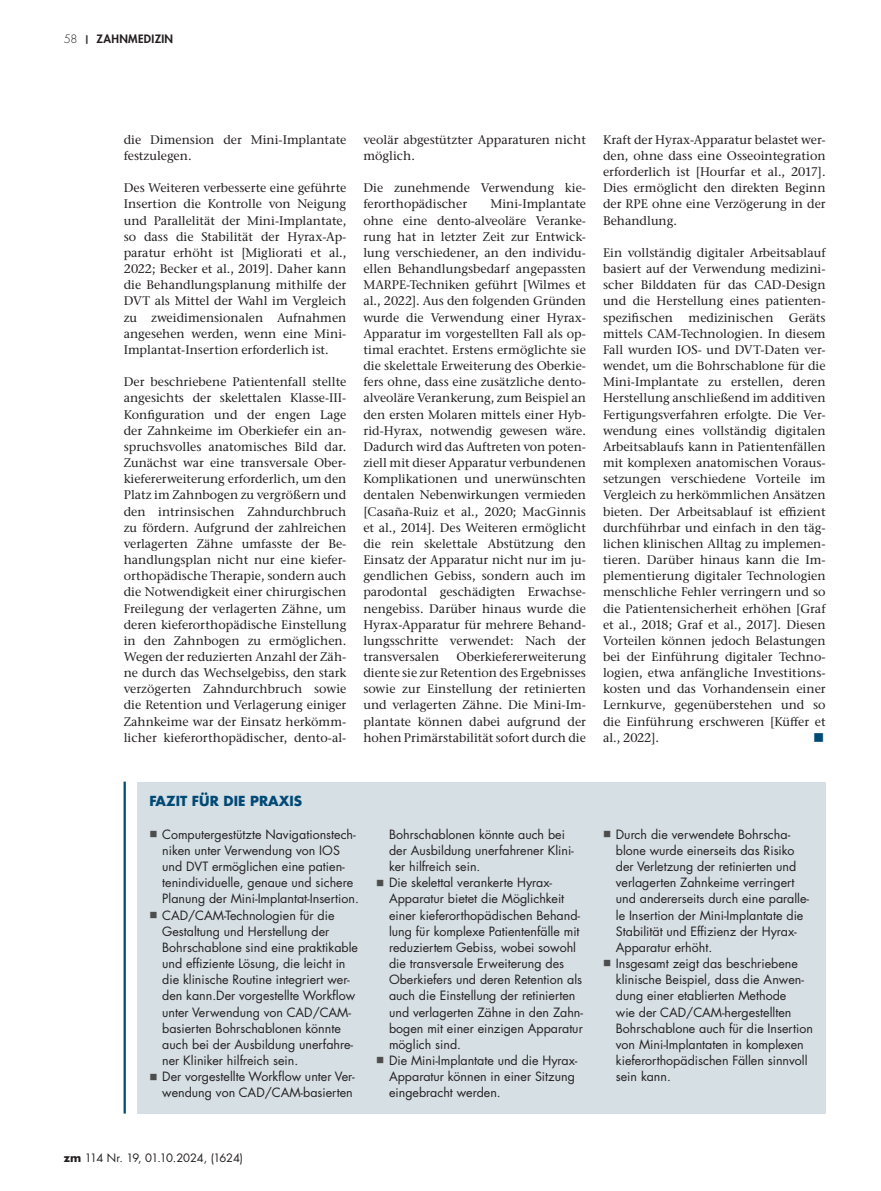
<style>
.page{position:relative;width:881px;height:1191px;background:#fff}
.page>*{position:absolute;margin:0;border:0;box-sizing:border-box;transform-origin:0 0}
.t1{font:15px "Wingdings";color:#014a76}
.t2{font:700 13.5px "Futura LT Pro";color:#014a76}
.t3{font:500 12.45px/16.2px "Stone Serif ITC Pro";color:#231f20;text-align:justify}
.t4{font:12.45px/16.2px "Futura LT Pro";color:#231f20}
.t5{font:11.25px "Futura LT Pro";letter-spacing:-.045em;color:#231f20}
.t6{font:800 11.25px "Futura LT Pro";letter-spacing:.03em;color:#231f20}
.s1{font-weight:300}
.s2{color:#4d4d4d}
.s3{font-weight:700}
</style>
<div class="page">
<div style="left:137px;top:781px;width:688px;height:332px;background:#d6dfe4"></div>
<hr style="left:123px;top:781px;width:3px;height:332px;background:#014a76">
<p class="t6" style="left:64px;top:33px;width:111px"><span class="s1">58</span> <sup>|</sup> ZAHNMEDIZIN</p>
<p class="t3" style="left:124px;top:131px;width:224px">die Dimension der Mini-Implantate festzulegen.</p>
<p class="t3" style="left:124px;top:180px;width:224px">Des Weiteren verbesserte eine geführte Insertion die Kontrolle von Neigung und Parallelität der Mini-Implantate, so dass die Stabilität der Hyrax-Ap&shy;paratur erhöht ist [Migliorati et al., 2022; Becker et al., 2019]. Daher kann die Behandlungsplanung mithilfe der DVT als Mittel der Wahl im Vergleich zu zweidimensionalen Aufnahmen angesehen werden, wenn eine Mini-Implantat-Insertion erforderlich ist.</p>
<p class="t3" style="left:124px;top:374px;width:224px">Der beschriebene Patientenfall stellte angesichts der skelettalen Klasse-III-Konfiguration und der engen Lage der Zahnkeime im Oberkiefer ein an&shy;spruchsvolles anatomisches Bild dar.<br>Zunächst war eine transversale Ober&shy;kiefererweiterung erforderlich, um den Platz im Zahnbogen zu vergrößern und den intrinsischen Zahndurchbruch zu fördern. Aufgrund der zahlreichen verlagerten Zähne umfasste der Be&shy;handlungsplan nicht nur eine kiefer&shy;orthopädische Therapie, sondern auch die Notwendigkeit einer chirurgischen Freilegung der verlagerten Zähne, um deren kieferorthopädische Einstellung in den Zahnbogen zu ermöglichen.<br>Wegen der reduzierten Anzahl der Zäh&shy;ne durch das Wechselgebiss, den stark verzögerten Zahndurchbruch sowie die Retention und Verlagerung einiger Zahnkeime war der Einsatz herkömm&shy;licher kieferorthopädischer, dento-al-</p>
<p class="t3" style="left:363px;top:131px;width:224px">veolär abgestützter Apparaturen nicht möglich.</p>
<p class="t3" style="left:363px;top:180px;width:224px">Die zunehmende Verwendung kie&shy;ferorthopädischer</p>
<p class="t3" style="left:363px;top:196px;width:224px;text-indent:127px">Mini-Implantate ohne eine dento-alveoläre Veranke&shy;rung hat in letzter Zeit zur Entwick&shy;lung verschiedener, an den individu&shy;ellen Behandlungsbedarf angepassten MARPE-Techniken geführt [Wilmes et al., 2022]. Aus den folgenden Gründen wurde die Verwendung einer Hyrax-Apparatur im vorgestellten Fall als op&shy;timal erachtet. Erstens ermöglichte sie die skelettale Erweiterung des Oberkie&shy;fers ohne, dass eine zusätzliche dento&shy;alveoläre Verankerung, zum Beispiel an den ersten Molaren mittels einer Hyb&shy;rid-Hyrax, notwendig gewesen wäre.<br>Dadurch wird das Auftreten von poten&shy;ziell mit dieser Apparatur verbundenen Komplikationen und unerwünschten dentalen Nebenwirkungen vermieden [Casaña-Ruiz et al., 2020; MacGinnis et al., 2014]. Des Weiteren ermöglicht die rein skelettale Abstützung den Einsatz der Apparatur nicht nur im ju&shy;gendlichen Gebiss, sondern auch im parodontal geschädigten Erwachse&shy;nengebiss. Darüber hinaus wurde die Hyrax-Apparatur für mehrere Behand&shy;lungsschritte verwendet: Nach der transversalen</p>
<p class="t3" style="left:363px;top:648px;width:224px;text-indent:93px">Oberkiefererweiterung diente sie zur Retention des Ergebnisses sowie zur Einstellung der retinierten und verlagerten Zähne. Die Mini-Im&shy;plantate können dabei aufgrund der hohen Primärstabilität sofort durch die</p>
<p class="t3" style="left:602px;top:131px;width:224px">Kraft der Hyrax-Apparatur belastet wer&shy;den, ohne dass eine Osseointegration erforderlich ist [Hourfar et al., 2017].<br>Dies ermöglicht den direkten Beginn der RPE ohne eine Verzögerung in der Behandlung.</p>
<p class="t3" style="left:602px;top:244px;width:224px">Ein vollständig digitaler Arbeitsablauf basiert auf der Verwendung medizini&shy;scher Bilddaten für das CAD-Design und die Herstellung eines patienten&shy;spezifischen medizinischen Geräts mittels CAM-Technologien. In diesem Fall wurden IOS- und DVT-Daten ver&shy;wendet, um die Bohrschablone für die Mini-Implantate zu erstellen, deren Herstellung anschließend im additiven Fertigungsverfahren erfolgte. Die Ver&shy;wendung eines vollständig digitalen Arbeitsablaufs kann in Patientenfällen mit komplexen anatomischen Voraus&shy;setzungen verschiedene Vorteile im Vergleich zu herkömmlichen Ansätzen bieten. Der Arbeitsablauf ist effizient durchführbar und einfach in den täg&shy;lichen klinischen Alltag zu implemen&shy;tieren. Darüber hinaus kann die Im&shy;plementierung digitaler Technologien menschliche Fehler verringern und so die Patientensicherheit erhöhen [Graf et al., 2018; Graf et al., 2017]. Diesen Vorteilen können jedoch Belastungen bei der Einführung digitaler Techno&shy;logien, etwa anfängliche Investitions&shy;kosten und das Vorhandensein einer Lernkurve, gegenüberstehen und so die Einführung erschweren [Küffer et al., 2022].</p>
<p class="t1" style="left:812px;top:729px;width:13px">■</p>
<p class="t2" style="left:149px;top:794px;width:154px">FAZIT FÜR DIE PRAXIS</p>
<p class="t4" style="left:162px;top:826px;width:198px;text-indent:-13px"><span class="s2">■</span> Computergestützte Navigationstech&shy;niken unter Verwendung von IOS und DVT ermöglichen eine patien&shy;tenindividuelle, genaue und sichere Planung der Mini-Implantat-Insertion.</p>
<p class="t4" style="left:162px;top:907px;width:197px;text-indent:-13px"><span class="s2">■</span> CAD/CAM-Technologien für die Gestaltung und Herstellung der Bohrschablone sind eine praktikable und effiziente Lösung, die leicht in die klinische Routine integriert wer&shy;den kann.Der vorgestellte Workflow unter Verwendung von CAD/CAM&shy;basierten Bohrschablonen könnte auch bei der Ausbildung unerfahre&shy;ner Kliniker hilfreich sein.</p>
<p class="t4" style="left:149px;top:1068px;width:206px;text-align:right"><span class="s2">■</span> Der vorgestellte Workflow unter Ver&shy;wendung von CAD/CAM-basierten</p>
<p class="t4" style="left:389px;top:826px;width:186px">Bohrschablonen könnte auch bei der Ausbildung unerfahrener Klini&shy;ker hilfreich sein.</p>
<p class="t4" style="left:389px;top:875px;width:195px;text-indent:-13px"><span class="s2">■</span> Die skelettal verankerte Hyrax-Apparatur bietet die Möglichkeit einer kieferorthopädischen Behand&shy;lung für komplexe Patientenfälle mit reduziertem Gebiss, wobei sowohl die transversale Erweiterung des Oberkiefers und deren Retention als auch die Einstellung der retinierten und verlagerten Zähne in den Zahn&shy;bogen mit einer einzigen Apparatur möglich sind.</p>
<p class="t4" style="left:389px;top:1052px;width:190px;text-indent:-13px"><span class="s2">■</span> Die Mini-Implantate und die Hyrax-<br>Apparatur können in einer Sitzung eingebracht werden.</p>
<p class="t4" style="left:615px;top:826px;width:195px;text-indent:-13px"><span class="s2">■</span> Durch die verwendete Bohrscha&shy;blone wurde einerseits das Risiko der Verletzung der retinierten und verlagerten Zahnkeime verringert und andererseits durch eine paralle&shy;le Insertion der Mini-Implantate die Stabilität und Effizienz der Hyrax-Apparatur erhöht.</p>
<p class="t4" style="left:615px;top:955px;width:198px;text-indent:-13px"><span class="s2">■</span> Insgesamt zeigt das beschriebene klinische Beispiel, dass die Anwen&shy;dung einer etablierten Methode<br>wie der CAD/CAM-hergestellten<br>Bohrschablone auch für die Insertion von Mini-Implantaten in komplexen kieferorthopädischen Fällen sinnvoll sein kann.</p>
<p class="t5" style="left:64px;top:1151px;width:181px"><span class="s3">zm</span> 114 Nr. 19, 01.10.2024, (1624)</p>
</div>
